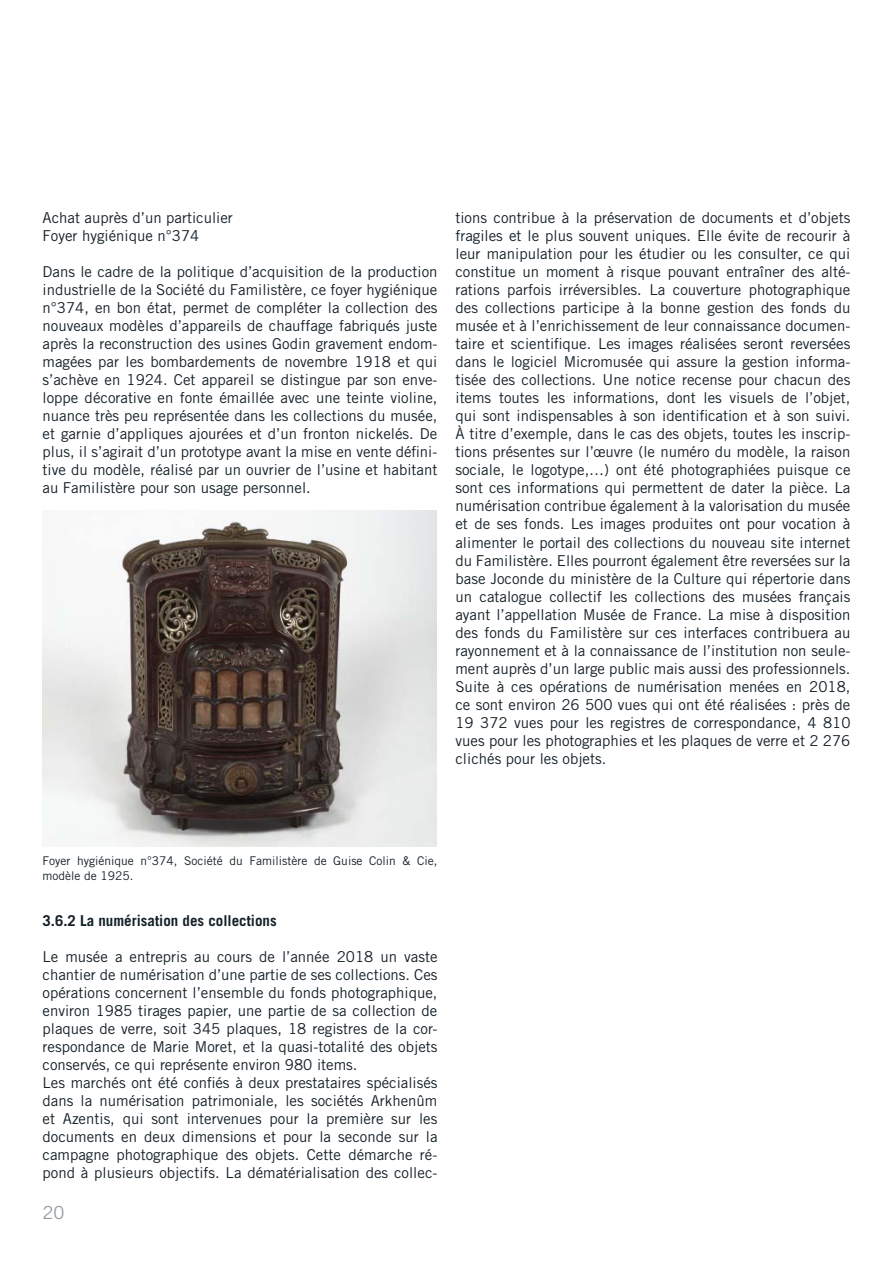
<style>
.page{position:relative;width:893px;height:1263px;background:#fff}
.page>*{position:absolute;margin:0;border:0;box-sizing:border-box;transform-origin:0 0}
.t1{font:18px "Trade Gothic LT Std";color:#949ca1}
.t2{font:15px/18px "Trade Gothic LT Std";color:#152128}
.t3{font:700 15px "Trade Gothic LT Std";color:#152128}
.t4{font:12px/14.4px "Trade Gothic LT Std";color:#152128}
</style>
<div class="page">
<img style="left:43px;top:510px;width:394px;height:336px">
<p class="t2" style="left:43px;top:209px;width:192px">Achat auprès d’un particulier<br>Foyer hygiénique n°374</p>
<p class="t2" style="left:43px;top:263px;width:396px;text-align:justify">Dans le cadre de la politique d’acquisition de la production industrielle de la Société du Familistère, ce foyer hygiénique n°374, en bon état, permet de compléter la collection des nouveaux modèles d’appareils de chauffage fabriqués juste après la reconstruction des usines Godin gravement endom&shy;magées par les bombardements de novembre 1918 et qui s’achève en 1924. Cet appareil se distingue par son enve&shy;loppe décorative en fonte émaillée avec une teinte violine, nuance très peu représentée dans les collections du musée, et garnie d’appliques ajourées et d’un fronton nickelés. De plus, il s’agirait d’un prototype avant la mise en vente défini&shy;tive du modèle, réalisé par un ouvrier de l’usine et habitant au Familistère pour son usage personnel.</p>
<p class="t2" style="left:455px;top:209px;width:396px;text-align:justify">tions contribue à la préservation de documents et d’objets fragiles et le plus souvent uniques. E lle évite de recourir à leur manipulation pour les étudier ou les consulter, ce qui constitue un moment à risque pouvant entraîner des alté&shy;rations parfois irréversibles. La couverture photographique des collections participe à la bonne gestion des fonds du musée et à l’enrichissement de leur connaissance documen&shy;taire et scientifique. Les images réalisées seront reversées dans le logiciel Micromusée qui assure la gestion informa&shy;tisée des collections. U ne notice recense pour chacun des items toutes les informations, dont les visuels de l’objet, qui sont indispensables à son identification et à son suivi.<br>À titre d’exemple, dans le cas des objets, toutes les inscrip&shy;tions présentes sur l’œuvre (le numéro du modèle, la raison sociale, le logotype,…) ont été photographiées puisque ce sont ces informations qui permettent de dater la pièce. La numérisation contribue également à la valorisation du musée et de ses fonds. Les images produites ont pour vocation à alimenter le portail des collections du nouveau site internet du Familistère. E lles pourront également être reversées sur la base Joconde du ministère de la Culture qui répertorie dans un catalogue collectif les collections des musées français ayant l’appellation Musée de France. La mise à disposition des fonds du Familistère sur ces interfaces contribuera au rayonnement et à la connaissance de l’institution non seule&shy;ment auprès d’un large public mais aussi des professionnels.<br>Suite à ces opérations de numérisation menées en 2018, ce sont environ 26 500 vues qui ont été réalisées : près de 19 372 vues pour les registres de correspondance, 4 810 vues pour les photographies et les plaques de verre et 2 276 clichés pour les objets.</p>
<p class="t4" style="left:43px;top:854px;width:396px">Foyer hygiénique n°374, Société du Familistère de Guise Colin &amp; Cie, modèle de 1925.</p>
<p class="t3" style="left:43px;top:911px;width:236px">3.6.2 La numérisation des collections</p>
<p class="t2" style="left:43px;top:947px;width:396px">Le musée a entrepris au cours de l’année 2018 un vaste chantier de numérisation d’une partie de ses collections. Ces opérations concernent l’ensemble du fonds photographique, environ 1985 tirages papier, une partie de sa collection de plaques de verre, soit 345 plaques, 18 registres de la cor&shy;respondance de Marie Moret, et la quasi-totalité des objets conservés, ce qui représente environ 980 items.<br>Les marchés ont été confiés à deux prestataires spécialisés dans la numérisation patrimoniale, les sociétés Arkhenûm et Azentis, qui sont intervenues pour la première sur les documents en deux dimensions et pour la seconde sur la campagne photographique des objets. Cette démarche ré&shy;pond à plusieurs objectifs. La dématérialisation des collec-</p>
<p class="t1" style="left:43px;top:1202px;width:23px">20</p>
</div>
